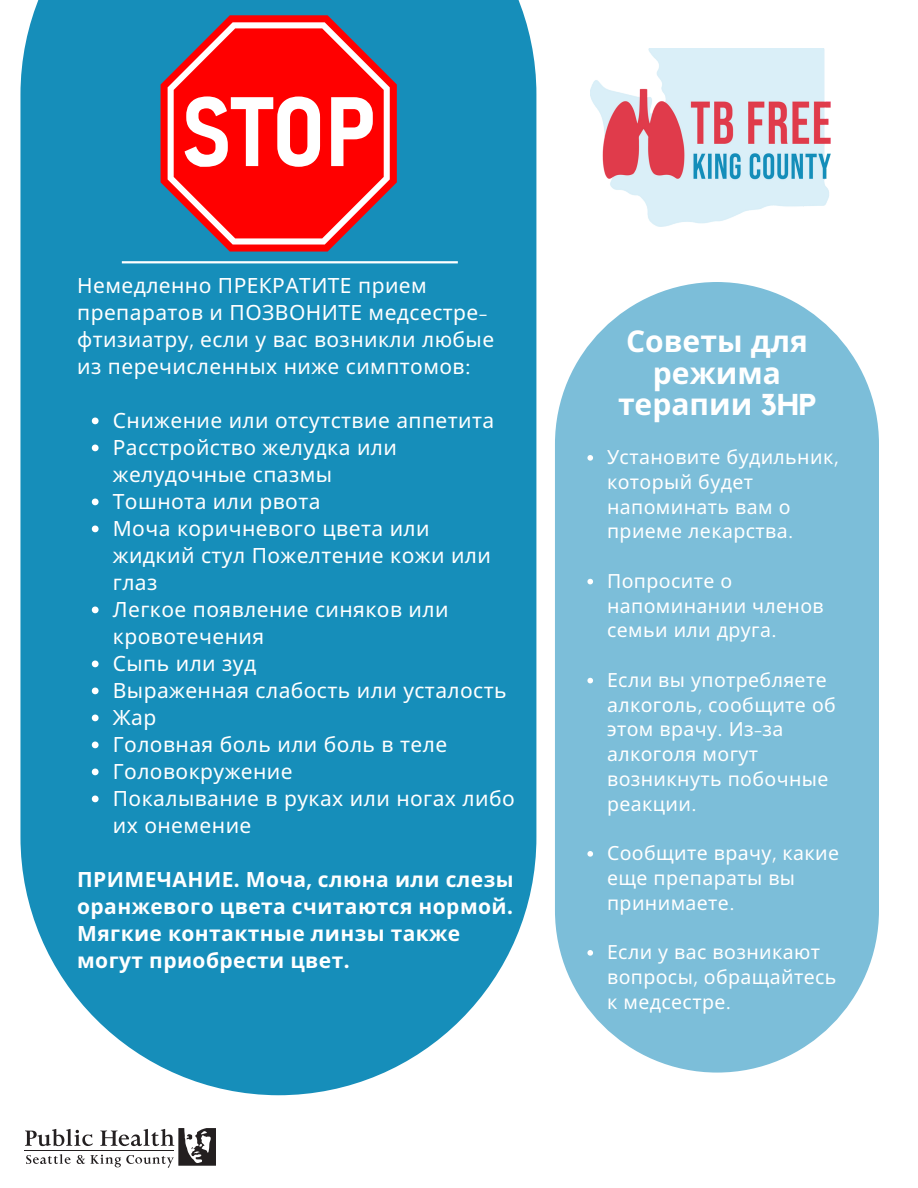
<style>
.page{position:relative;width:918px;height:1188px;background:#fff}
.page>*{position:absolute;margin:0;border:0;box-sizing:border-box;transform-origin:0 0}
.t1{font:700 30px/31.5px "Noto Sans";color:#fff;text-align:center}
.t2{font:21px/27px "Noto Sans";letter-spacing:.02em;color:#fff}
.t3{font:700 21px/27px "Noto Sans";letter-spacing:.02em;color:#fff}
.t4{font:19.5px/24.8px "Noto Sans";letter-spacing:.02em;color:#fff}
.s1{font-family:"Glacial Indifference"}
.s2{font-family:"Kollektif"}
</style>
<div class="page">
<div style="left:555px;top:282px;width:324px;height:791px;background:#7cbed9;border-radius:162px"></div>
<div style="left:20px;top:0;width:516px;height:1095px;background:#168eba"></div>
<hr style="left:122px;top:261px;width:336px;height:2px;background:#fff">
<img style="left:591px;top:48px;width:240px;height:178px">
<svg style="left:25px;top:1128px;width:191px;height:40px"></svg>
<hr style="left:25px;top:1150px;width:149px;height:1px;background:#231f20">
<svg style="left:161px;top:15px;width:236px;height:237px;fill:#168eba"></svg>
<svg style="left:168px;top:22px;width:222px;height:223px;fill:#f00"></svg>
<svg style="left:185px;top:96px;width:135px;height:71px"></svg>
<svg style="left:331px;top:97px;width:42px;height:69px"></svg>
<svg style="left:92px;top:418px;width:7px;height:6px"></svg>
<svg style="left:92px;top:445px;width:7px;height:6px"></svg>
<svg style="left:92px;top:499px;width:7px;height:6px"></svg>
<svg style="left:92px;top:526px;width:7px;height:6px"></svg>
<svg style="left:92px;top:607px;width:7px;height:6px"></svg>
<svg style="left:92px;top:661px;width:7px;height:6px"></svg>
<svg style="left:92px;top:688px;width:7px;height:6px"></svg>
<svg style="left:92px;top:715px;width:7px;height:6px"></svg>
<svg style="left:92px;top:742px;width:7px;height:6px"></svg>
<svg style="left:92px;top:769px;width:7px;height:6px"></svg>
<svg style="left:92px;top:796px;width:7px;height:6px"></svg>
<svg style="left:587px;top:455px;width:6px;height:6px"></svg>
<svg style="left:587px;top:579px;width:6px;height:5px"></svg>
<svg style="left:587px;top:678px;width:6px;height:5px"></svg>
<svg style="left:587px;top:851px;width:6px;height:6px"></svg>
<svg style="left:587px;top:950px;width:6px;height:6px"></svg>
<p class="t2" style="left:77px;top:271px;width:419px">Немедленно ПРЕКРАТИТЕ прием препаратов и ПОЗВОНИТЕ медсестре&shy;фтизиатру<span class="s1">,</span> если у вас возникли любые из перечисленных ниже симптомов<span class="s1">:</span></p>
<p class="t2" style="left:113px;top:406px;width:383px">Снижение или отсутствие аппетита</p>
<p class="t2" style="left:113px;top:433px;width:286px">Расстройство желудка или желудочные спазмы</p>
<p class="t2" style="left:113px;top:487px;width:209px">Тошнота или рвота</p>
<p class="t2" style="left:113px;top:514px;width:380px">Моча коричневого цвета или жидкий стул Пожелтение кожи или глаз</p>
<p class="t2" style="left:113px;top:595px;width:337px">Легкое появление синяков или кровотечения</p>
<p class="t2" style="left:113px;top:649px;width:145px">Сыпь или зуд</p>
<p class="t2" style="left:113px;top:676px;width:395px">Выраженная слабость или усталость</p>
<p class="t2" style="left:113px;top:703px;width:45px">Жар</p>
<p class="t2" style="left:113px;top:730px;width:336px">Головная боль или боль в теле</p>
<p class="t2" style="left:113px;top:757px;width:181px">Головокружение</p>
<p class="t2" style="left:113px;top:784px;width:403px">Покалывание в руках или ногах либо их онемение</p>
<p class="t3" style="left:77px;top:865px;width:438px">ПРИМЕЧАНИЕ<span class="s1">.</span> Моча<span class="s1">,</span> слюна или слезы оранжевого цвета считаются нормой<span class="s1">.<br></span>Мягкие контактные линзы также могут приобрести цвет<span class="s1">.</span></p>
<p class="t1" style="left:618px;top:325px;width:199px">Советы для режима терапии <span class="s2">3HP</span></p>
<p class="t4" style="left:607px;top:444px;width:233px">Установите будильник<span class="s1">, </span>который будет напоминать вам о приеме лекарства<span class="s1">.</span></p>
<p class="t4" style="left:607px;top:568px;width:218px">Попросите о напоминании членов семьи или друга<span class="s1">.</span></p>
<p class="t4" style="left:607px;top:667px;width:230px">Если вы употребляете алкоголь<span class="s1">,</span> сообщите об этом врачу<span class="s1">.</span> Из<span class="s1">-</span>за алкоголя могут возникнуть побочные реакции<span class="s1">.</span></p>
<p class="t4" style="left:607px;top:840px;width:234px">Сообщите врачу<span class="s1">,</span> какие еще препараты вы принимаете<span class="s1">.</span></p>
<p class="t4" style="left:607px;top:939px;width:231px">Если у вас возникают вопросы<span class="s1">,</span> обращайтесь к медсестре<span class="s1">.</span></p>
</div>
